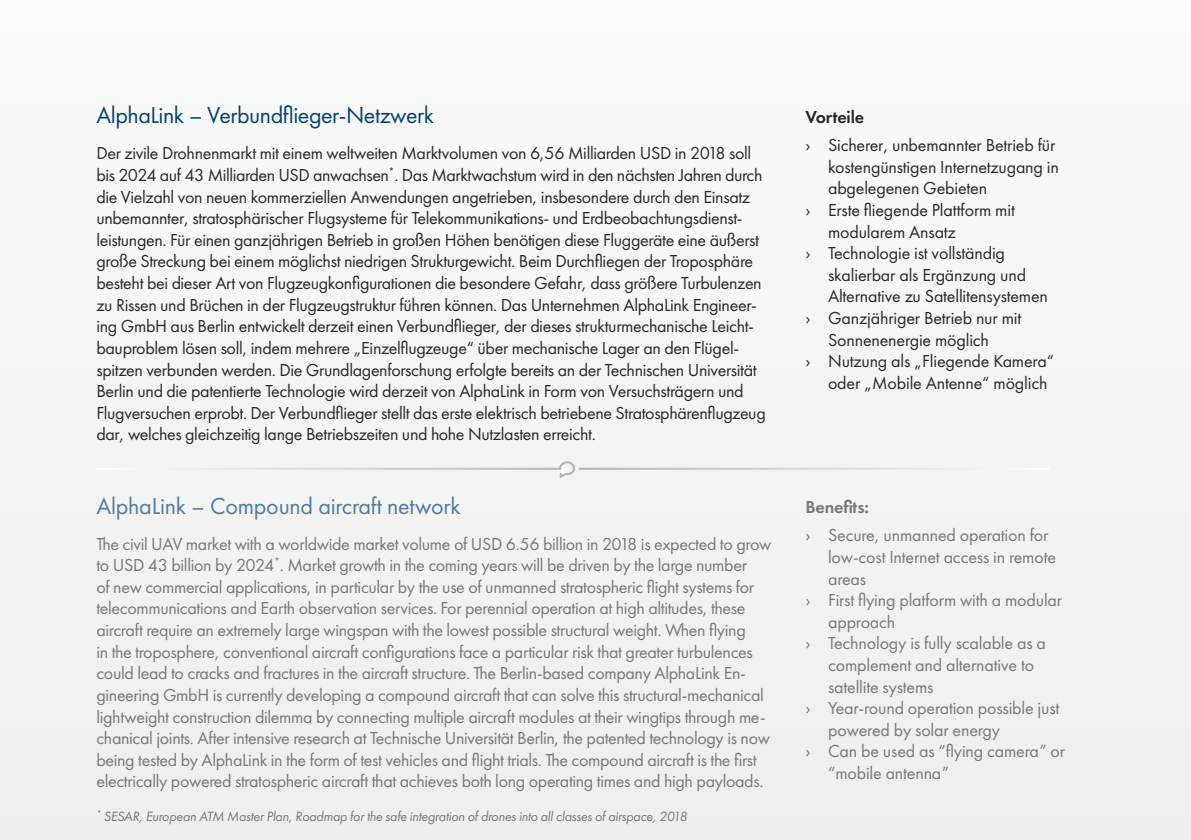
<style>
.page{position:relative;width:1191px;height:840px;background:#fff}
.page>*{position:absolute;margin:0;border:0;box-sizing:border-box;transform-origin:0 0}
.t1{font:24px "Futura PT";letter-spacing:-.02em;color:#004671}
.t2{font:24px "Futura PT";letter-spacing:-.01em;color:#4d7d9c}
.t3{font:18px/21.6px "Futura PT";letter-spacing:-.02em;color:#292829}
.t4{font:18px/21.6px "Futura PT";letter-spacing:-.02em;color:#77787b}
.t5{font:600 18px "Futura PT";letter-spacing:-.01em;color:#77787b}
.t6{font:600 18px "Futura PT";letter-spacing:-.01em;color:#292829}
.t7{font:italic 14px "Futura PT";letter-spacing:-.02em;color:#77787b}
</style>
<div class="page">
<div style="left:0;top:0;width:1191px;height:839px;background:#f3f4f4"></div>
<hr style="left:96px;top:467px;width:471px;height:2px;background:#fff">
<hr style="left:578px;top:467px;width:471px;height:2px;background:#fff">
<svg style="left:558px;top:461px;width:17px;height:17px"></svg>
<h1 class="t1" style="left:96px;top:101px;width:339px">AlphaLink – Verbundflieger-Netzwerk</h1>
<p class="t3" style="left:96px;top:142px;width:671px">Der zivile Drohnenmarkt mit einem weltweiten Marktvolumen von 6,56 Milliarden USD in 2018 soll bis 2024 auf 43 Milliarden USD anwachsen<sup>*</sup>. Das Marktwachstum wird in den nächsten Jahren durch die Vielzahl von neuen kommerziellen Anwendungen angetrieben, insbesondere durch den Einsatz unbemannter, stratosphärischer Flugsysteme für Telekommunikations- und Erdbeobachtungsdienst&shy;leistungen. Für einen ganzjährigen Betrieb in großen Höhen benötigen diese Fluggeräte eine äußerst große Streckung bei einem möglichst niedrigen Strukturgewicht. Beim Durchfliegen der Troposphäre besteht bei dieser Art von Flugzeugkonfigurationen die besondere Gefahr, dass größere Turbulenzen zu Rissen und Brüchen in der Flugzeugstruktur führen können. Das Unternehmen AlphaLink Engineer&shy;ing GmbH aus Berlin entwickelt derzeit einen Verbundflieger, der dieses strukturmechanische Leicht&shy;bauproblem lösen soll, indem mehrere „Einzelflugzeuge“ über mechanische Lager an den Flügel&shy;spitzen verbunden werden. Die Grundlagenforschung erfolgte bereits an der Technischen Universität Berlin und die patentierte Technologie wird derzeit von AlphaLink in Form von Versuchsträgern und Flugversuchen erprobt. Der Verbundflieger stellt das erste elektrisch betriebene Stratosphärenflugzeug dar, welches gleichzeitig lange Betriebszeiten und hohe Nutzlasten erreicht.</p>
<h1 class="t2" style="left:96px;top:491px;width:366px">AlphaLink – Compound aircraft network</h1>
<p class="t4" style="left:96px;top:532px;width:676px">The civil UAV market with a worldwide market volume of USD 6.56 billion in 2018 is expected to grow to USD 43 billion by 2024<sup>*</sup>. Market growth in the coming years will be driven by the large number<br>of new commercial applications, in particular by the use of unmanned stratospheric flight systems for telecommunications and Earth observation services. For perennial operation at high altitudes, these aircraft require an extremely large wingspan with the lowest possible structural weight. When flying<br>in the troposphere, conventional aircraft configurations face a particular risk that greater turbulences could lead to cracks and fractures in the aircraft structure. The Berlin-based company AlphaLink En&shy;gineering GmbH is currently developing a compound aircraft that can solve this structural-mechanical lightweight construction dilemma by connecting multiple aircraft modules at their wingtips through me&shy;chanical joints. After intensive research at Technische Universität Berlin, the patented technology is now being tested by AlphaLink in the form of test vehicles and flight trials. The compound aircraft is the first electrically powered stratospheric aircraft that achieves both long operating times and high payloads.</p>
<p class="t7" style="left:96px;top:807px;width:592px"><sup>*</sup> SESAR, European ATM Master Plan, Roadmap for the safe integration of drones into all classes of airspace, 2018</p>
<p class="t6" style="left:805px;top:106px;width:60px">Vorteile</p>
<p class="t3" style="left:805px;top:134px;width:252px">› Sicherer, unbemannter Betrieb für</p>
<p class="t3" style="left:828px;top:156px;width:232px">kostengünstigen Internetzugang in</p>
<p class="t3" style="left:828px;top:177px;width:161px">abgelegenen Gebieten</p>
<p class="t3" style="left:805px;top:199px;width:211px">› Erste fliegende Plattform mit</p>
<p class="t3" style="left:828px;top:220px;width:129px">modularem Ansatz</p>
<p class="t3" style="left:805px;top:242px;width:201px">› Technologie ist vollständig</p>
<p class="t3" style="left:828px;top:264px;width:200px">skalierbar als Ergänzung und</p>
<p class="t3" style="left:828px;top:285px;width:221px">Alternative zu Satellitensystemen</p>
<p class="t3" style="left:805px;top:307px;width:217px">› Ganzjähriger Betrieb nur mit</p>
<p class="t3" style="left:828px;top:328px;width:162px">Sonnenenergie möglich</p>
<p class="t3" style="left:805px;top:350px;width:250px">› Nutzung als „Fliegende Kamera“</p>
<p class="t3" style="left:828px;top:372px;width:221px">oder „Mobile Antenne“ möglich</p>
<p class="t5" style="left:805px;top:495px;width:65px">Benefits:</p>
<p class="t4" style="left:805px;top:524px;width:245px">› Secure, unmanned operation for</p>
<p class="t4" style="left:828px;top:545px;width:229px">low-cost Internet access in remote</p>
<p class="t4" style="left:828px;top:567px;width:40px">areas</p>
<p class="t4" style="left:805px;top:589px;width:258px">› First flying platform with a modular</p>
<p class="t4" style="left:828px;top:610px;width:69px">approach</p>
<p class="t4" style="left:805px;top:632px;width:242px">› Technology is fully scalable as a</p>
<p class="t4" style="left:828px;top:653px;width:207px">complement and alternative to</p>
<p class="t4" style="left:828px;top:675px;width:107px">satellite systems</p>
<p class="t4" style="left:805px;top:697px;width:255px">› Year-round operation possible just</p>
<p class="t4" style="left:828px;top:718px;width:173px">powered by solar energy</p>
<p class="t4" style="left:805px;top:740px;width:261px">› Can be used as “flying camera” or</p>
<p class="t4" style="left:828px;top:761px;width:123px">“mobile antenna”</p>
</div>
